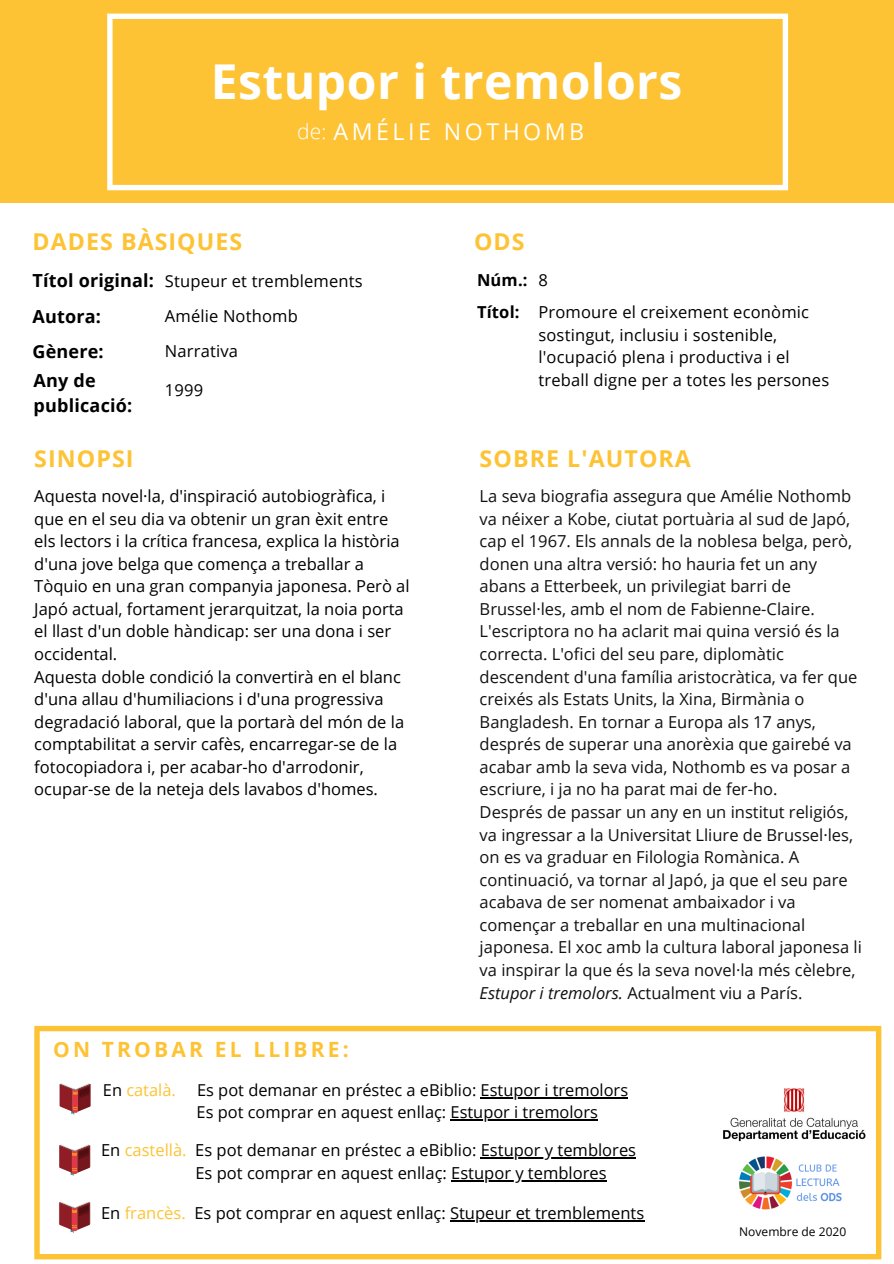
<style>
.page{position:relative;width:894px;height:1264px;background:#fff}
.page>*{position:absolute;margin:0;border:0;box-sizing:border-box;transform-origin:0 0}
.t1{font:700 48px "Open Sans";letter-spacing:.01em;color:#fff}
.t2{font:700 23.25px "Open Sans";letter-spacing:.045em;color:#fdc334}
.t3{font:23.25px "Open Sans";letter-spacing:.15em;color:#fff}
.t4{font:700 21px "Open Sans";letter-spacing:.15em;color:#fdc334}
.t5{font:700 18px/24.8px "Open Sans";letter-spacing:.01em;color:#000}
.t6{font:16.5px/22.5px "Open Sans";color:#000}
.t7{font:16.5px/22.5px "Open Sans";color:#111}
.t8{font:16.35px/22.4px "Open Sans";color:#000}
.t9{font:16.35px "Open Sans";color:#fdc334}
.t10{font:12px "Open Sans";color:#000}
.s1{font-weight:300;font-size:21px}
.s2{font-weight:700;font-size:18px}
.s3{font-weight:700}
.s4{font-style:italic}
.s5{color:#000}
.s6{color:#fdc334}
</style>
<div class="page">
<div style="left:0;top:0;width:893px;height:203px;background:#fdc334"></div>
<svg style="left:107px;top:14px;width:680px;height:176px"></svg>
<svg style="left:34px;top:1025px;width:847px;height:234px"></svg>
<img style="left:722px;top:1151px;width:140px;height:60px">
<svg style="left:59px;top:1143px;width:31px;height:33px"></svg>
<svg style="left:59px;top:1200px;width:31px;height:33px"></svg>
<svg style="left:60px;top:1082px;width:31px;height:33px"></svg>
<img style="left:723px;top:1088px;width:141px;height:53px">
<hr style="left:480px;top:1157px;width:156px;height:1px;background:#000">
<hr style="left:451px;top:1179px;width:155px;height:1px;background:#000">
<hr style="left:450px;top:1220px;width:194px;height:1px;background:#000">
<hr style="left:480px;top:1097px;width:148px;height:1px;background:#000">
<hr style="left:450px;top:1119px;width:148px;height:1px;background:#000">
<h1 class="t1" style="left:211px;top:47px;width:473px">Estupor i tremolors</h1>
<h2 class="t3" style="left:297px;top:115px;width:288px"><span class="s1">de:</span> AMÉLIE NOTHOMB</h2>
<h2 class="t2" style="left:32px;top:225px;width:211px">DADES BÀSIQUES</h2>
<p class="t6" style="left:32px;top:269px;width:331px"><span class="s2">Títol original:</span> Stupeur et tremblements</p>
<p class="t5" style="left:32px;top:304px;width:70px">Autora:</p>
<p class="t6" style="left:165px;top:304px;width:134px">Amélie Nothomb</p>
<p class="t5" style="left:32px;top:338px;width:73px">Gènere:</p>
<p class="t6" style="left:165px;top:339px;width:75px">Narrativa</p>
<p class="t5" style="left:34px;top:368px;width:100px">Any de publicació:</p>
<p class="t6" style="left:165px;top:378px;width:40px">1999</p>
<h2 class="t2" style="left:474px;top:225px;width:52px">ODS</h2>
<p class="t6" style="left:477px;top:263px;width:333px;line-height:32.4px"><span class="s3">Núm.:</span> 8<br><span class="s3">Títol:</span> Promoure el creixement econòmic</p>
<p class="t6" style="left:538px;top:323px;width:292px">sostingut, inclusiu i sostenible, l'ocupació plena i productiva i el treball digne per a totes les persones</p>
<h2 class="t2" style="left:34px;top:442px;width:101px">SINOPSI</h2>
<h2 class="t2" style="left:479px;top:442px;width:213px">SOBRE L'AUTORA</h2>
<p class="t6" style="left:34px;top:484px;width:376px">Aquesta novel·la, d'inspiració autobiogràfica, i que en el seu dia va obtenir un gran èxit entre els lectors i la crítica francesa, explica la història d'una jove belga que comença a treballar a Tòquio en una gran companyia japonesa. Però al Japó actual, fortament jerarquitzat, la noia porta el llast d'un doble hàndicap: ser una dona i ser occidental.<br>Aquesta doble condició la convertirà en el blanc d'una allau d'humiliacions i d'una progressiva degradació laboral, que la portarà del món de la comptabilitat a servir cafès, encarregar-se de la fotocopiadora i, per acabar-ho d'arrodonir, ocupar-se de la neteja dels lavabos d'homes.</p>
<p class="t4" style="left:53px;top:1034px;width:297px">ON TROBAR EL LLIBRE:</p>
<p class="t7" style="left:479px;top:484px;width:383px">La seva biografia assegura que Amélie Nothomb va néixer a Kobe, ciutat portuària al sud de Japó, cap el 1967. Els annals de la noblesa belga, però, donen una altra versió: ho hauria fet un any abans a Etterbeek, un privilegiat barri de Brussel·les, amb el nom de Fabienne-Claire.<br>L'escriptora no ha aclarit mai quina versió és la correcta. L'ofici del seu pare, diplomàtic descendent d'una família aristocràtica, va fer que creixés als Estats Units, la Xina, Birmània o Bangladesh. En tornar a Europa als 17 anys, després de superar una anorèxia que gairebé va acabar amb la seva vida, Nothomb es va posar a escriure, i ja no ha parat mai de fer-ho.<br>Després de passar un any en un institut religiós, va ingressar a la Universitat Lliure de Brussel·les, on es va graduar en Filologia Romànica. A continuació, va tornar al Japó, ja que el seu pare acabava de ser nomenat ambaixador i va començar a treballar en una multinacional japonesa. El xoc amb la cultura laboral japonesa li va inspirar la que és la seva novel·la més cèlebre, <span class="s4">Estupor i tremolors.</span> Actualment viu a París.</p>
<p class="t9" style="left:103px;top:1078px;width:74px"><span class="s5">En</span> català.</p>
<p class="t8" style="left:196px;top:1078px;width:433px">Es pot demanar en préstec a eBiblio: Estupor i tremolors<br>Es pot comprar en aquest enllaç: Estupor i tremolors</p>
<p class="t6" style="left:195px;top:1138px;width:442px;text-indent:-94px">En <span class="s6">castellà.</span> Es pot demanar en préstec a eBiblio: Estupor y temblores<br>Es pot comprar en aquest enllaç: Estupor y temblores</p>
<p class="t6" style="left:101px;top:1201px;width:544px">En <span class="s6">francès.</span> Es pot comprar en aquest enllaç: Stupeur et tremblements</p>
<p class="t10" style="left:739px;top:1223px;width:108px">Novembre de 2020</p>
</div>
